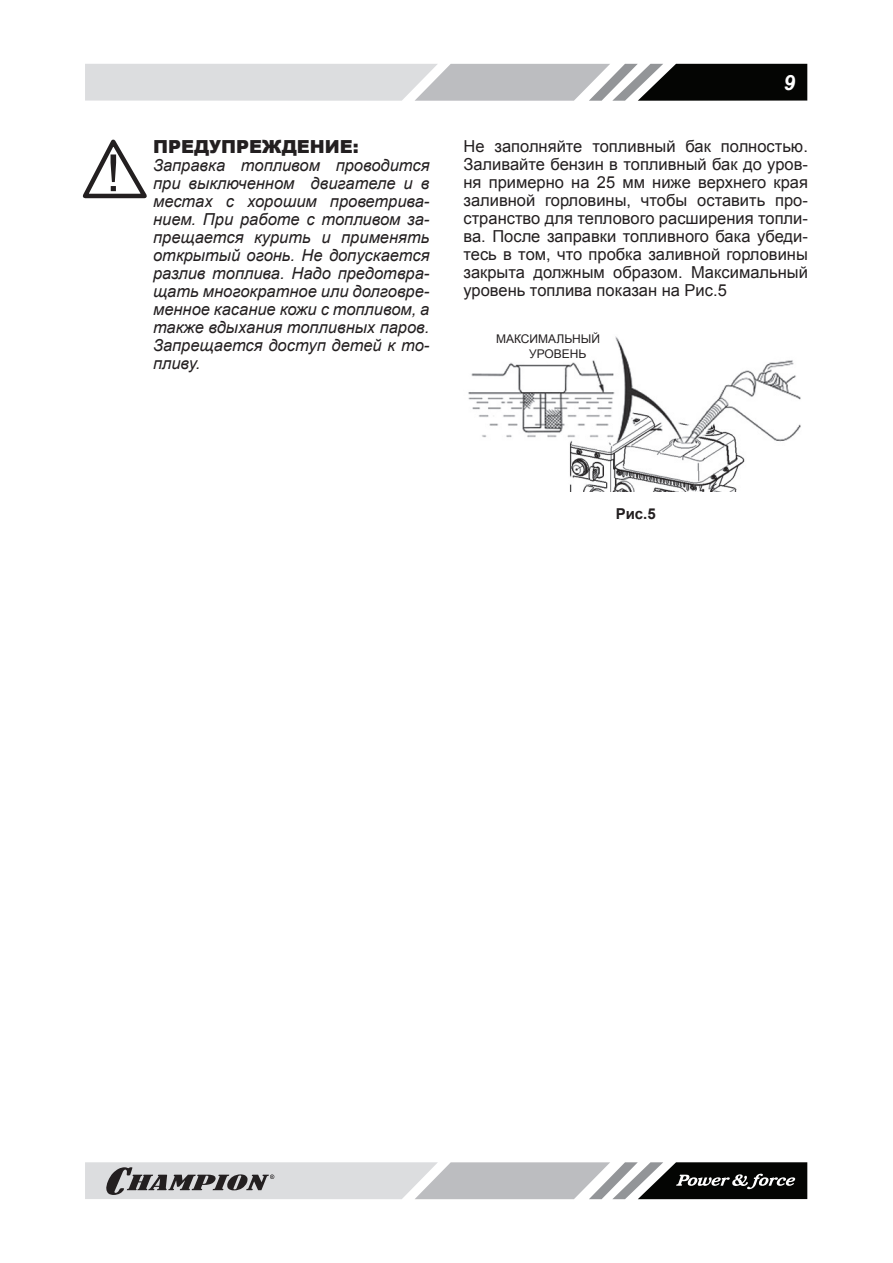
<style>
.page{position:relative;width:893px;height:1263px;background:#fff}
.page>*{position:absolute;margin:0;border:0;box-sizing:border-box;transform-origin:0 0}
.t1{font:italic 700 21px "Arial";color:#fff}
.t2{font:900 18px "Arial";color:#231f20}
.t3{font:16.5px/18px "Arial";color:#231f20;text-align:justify}
.t4{font:italic 16.5px/18px "Arial";color:#231f20;text-align:justify}
.t5{font:700 15px "Arial";color:#231f20}
.t6{font:12px/15px "Arial";color:#231f20;text-align:right}
</style>
<div class="page">
<svg style="left:85px;top:64px;width:722px;height:37px;background:#a8a9ab"></svg>
<svg style="left:85px;top:1162px;width:722px;height:37px;background:#a2a2a4"></svg>
<svg style="left:82px;top:139px;width:65px;height:60px"></svg>
<img style="left:468px;top:336px;width:333px;height:155px">
<p class="t2" style="left:153px;top:134px;width:207px">ПРЕДУПРЕЖДЕНИЕ:</p>
<p class="t4" style="left:153px;top:157px;width:278px">Заправка топливом проводится при выключенном двигателе и в местах с хорошим проветрива&shy;нием. При работе с топливом за&shy;прещается курить и применять открытый огонь. Не допускается разлив топлива. Надо предотвра&shy;щать многократное или долговре&shy;менное касание кожи с топливом, а также вдыхания топливных паров.<br>Запрещается доступ детей к то&shy;пливу.</p>
<p class="t1" style="left:783px;top:68px;width:13px">9</p>
<p class="t3" style="left:463px;top:138px;width:346px">Не заполняйте топливный бак полностью.<br>Заливайте бензин в топливный бак до уров&shy;ня примерно на 25 мм ниже верхнего края заливной горловины, чтобы оставить про&shy;странство для теплового расширения топли&shy;ва. После заправки топливного бака убеди&shy;тесь в том, что пробка заливной горловины закрыта должным образом. Максимальный уровень топлива показан на Рис.5</p>
<p class="t6" style="left:496px;top:331px;width:95px">Максимальный уровень</p>
<p class="t5" style="left:616px;top:504px;width:42px">Рис.5</p>
</div>
